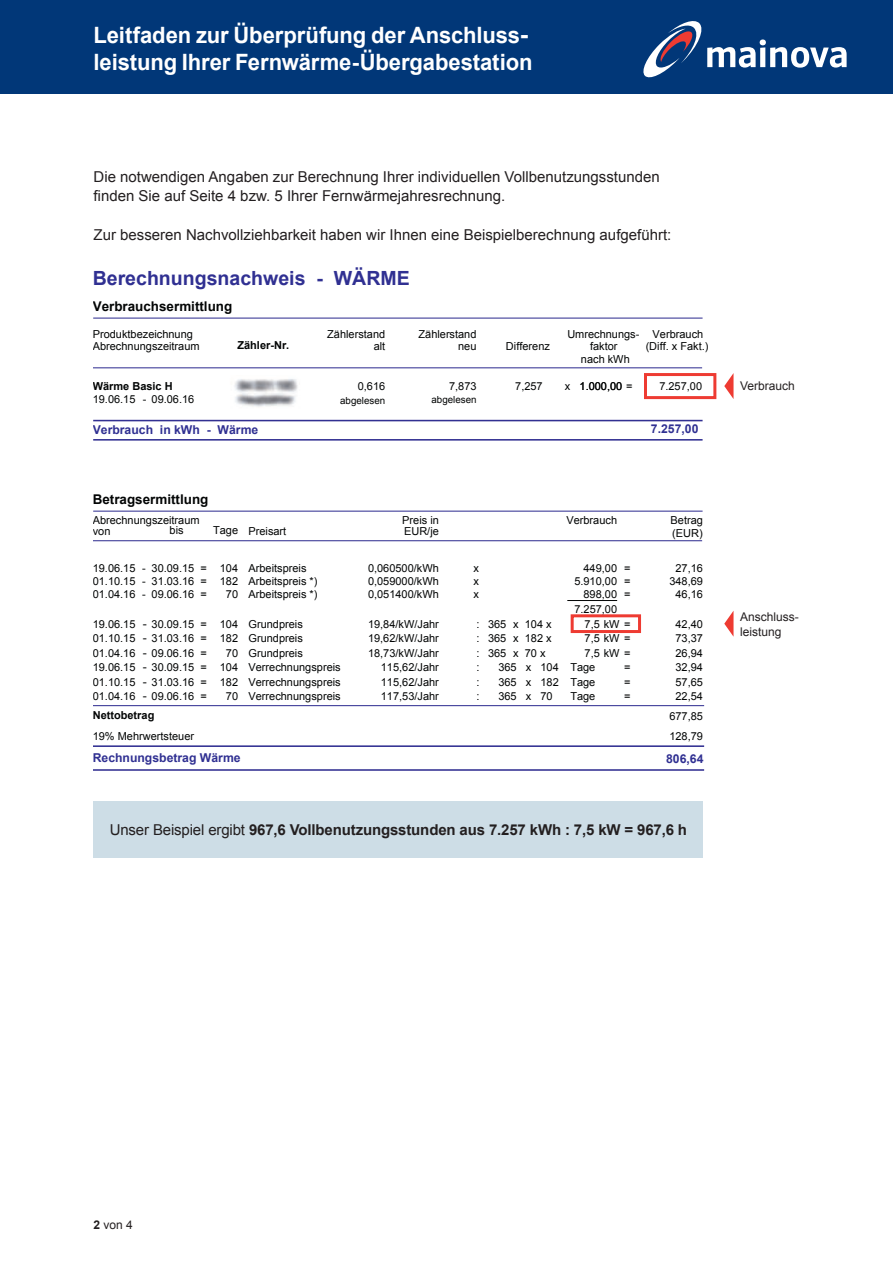
<style>
.page{position:relative;width:893px;height:1263px;background:#fff}
.page>*{position:absolute;margin:0;border:0;box-sizing:border-box;transform-origin:0 0}
.t1{font:700 22.5px/27px "Arial";letter-spacing:-.005em;color:#fff}
.t2{font:700 19.5px "Arial";color:#303092}
.t3{font:15px/19.5px "Arial";color:#231f20}
.t4{font:700 15px "Arial";letter-spacing:-.01em;color:#231f20}
.t5{font:700 13.5px "Arial";color:#030505}
.t6{font:700 12.15px "Arial";color:#303092}
.t7{font:12px/15px "Arial";color:#231f20}
.t8{font:10.95px/12.5px "Arial";color:#030505}
.t9{font:700 10.95px "Arial";color:#030505}
.t10{font:9.75px "Arial";color:#030505}
.s1{font-size:12.15px}
.s2{font-weight:400}
.s3{font-weight:700}
</style>
<div class="page">
<div style="left:0;top:0;width:893px;height:94px;background:#013778"></div>
<svg style="left:643px;top:21px;width:204px;height:56px"></svg>
<div style="left:644px;top:373px;width:72px;height:26px;border:3px solid #ee3b32"></div>
<div style="left:571px;top:614px;width:70px;height:19px;border:3px solid #ee3b32"></div>
<svg style="left:724px;top:374px;width:9px;height:24px"></svg>
<svg style="left:724px;top:611px;width:9px;height:25px"></svg>
<div style="left:94px;top:801px;width:609px;height:56px;background:#cddde6"></div>
<hr style="left:94px;top:318px;width:609px;height:1px;background:#323092">
<hr style="left:94px;top:367px;width:608px;height:1px;background:#323092">
<hr style="left:94px;top:420px;width:609px;height:1px;background:#323092">
<hr style="left:94px;top:439px;width:609px;height:2px;background:#323092">
<hr style="left:94px;top:511px;width:609px;height:1px;background:#323092">
<hr style="left:94px;top:540px;width:608px;height:1px;background:#323092">
<hr style="left:567px;top:600px;width:50px;height:1px;background:#030505">
<hr style="left:94px;top:705px;width:610px;height:1px;background:#323092">
<hr style="left:94px;top:769px;width:610px;height:2px;background:#323092">
<hr style="left:94px;top:745px;width:610px;height:2px;background:#323092">
<img style="left:234px;top:379px;width:64px;height:28px">
<h1 class="t1" style="left:94px;top:22px;width:440px">Leitfaden zur Überprüfung der Anschluss&shy;leistung Ihrer Fernwärme-Übergabestation</h1>
<h3 class="t3" style="left:94px;top:167px;width:568px">Die notwendigen Angaben zur Berechnung Ihrer individuellen Vollbenutzungsstunden finden Sie auf Seite 4 bzw. 5 Ihrer Fernwärmejahresrechnung.</h3>
<h3 class="t3" style="left:94px;top:225px;width:579px">Zur besseren Nachvollziehbarkeit haben wir Ihnen eine Beispielberechnung aufgeführt:</h3>
<p class="t10" style="left:93px;top:195px;width:117px">Anlage zur Rechnung vom</p>
<p class="t10" style="left:398px;top:195px;width:53px">ServiceLine</p>
<p class="t10" style="left:235px;top:197px;width:50px">15.06.2016</p>
<h2 class="t2" style="left:93px;top:265px;width:318px">Berechnungsnachweis - WÄRME</h2>
<p class="t5" style="left:93px;top:298px;width:141px">Verbrauchsermittlung</p>
<p class="t8" style="left:327px;top:328px;width:60px">Zählerstand</p>
<p class="t8" style="left:418px;top:328px;width:60px">Zählerstand</p>
<p class="t8" style="left:93px;top:328px;width:108px">Produktbezeichnung<br>Abrechnungszeitraum</p>
<p class="t9" style="left:237px;top:338px;width:53px">Zähler-Nr.</p>
<p class="t8" style="left:646px;top:340px;width:64px">(Diff. x Fakt.)</p>
<p class="t8" style="left:567px;top:328px;width:74px">Umrechnungs-</p>
<p class="t8" style="left:653px;top:328px;width:52px">Verbrauch</p>
<p class="t8" style="left:458px;top:340px;width:20px">neu</p>
<p class="t8" style="left:506px;top:340px;width:45px">Differenz</p>
<p class="t8" style="left:590px;top:340px;width:29px">faktor</p>
<p class="t8" style="left:374px;top:340px;width:13px">alt</p>
<p class="t8" style="left:581px;top:353px;width:50px">nach kWh</p>
<p class="t9" style="left:93px;top:379px;width:81px">Wärme Basic H</p>
<p class="t8" style="left:358px;top:380px;width:29px">0,616</p>
<p class="t8" style="left:449px;top:380px;width:29px">7,873</p>
<p class="t8" style="left:515px;top:380px;width:29px">7,257</p>
<p class="t8" style="left:580px;top:380px;width:55px">1.000,00 =</p>
<p class="t8" style="left:659px;top:380px;width:44px">7.257,00</p>
<p class="t10" style="left:340px;top:395px;width:47px">abgelesen</p>
<p class="t10" style="left:431px;top:393px;width:47px">abgelesen</p>
<p class="t8" style="left:565px;top:380px;width:7px">x</p>
<p class="t8" style="left:93px;top:393px;width:44px">19.06.15</p>
<p class="t8" style="left:152px;top:393px;width:44px">09.06.16</p>
<p class="t8" style="left:143px;top:393px;width:5px">-</p>
<p class="t6" style="left:93px;top:422px;width:167px">Verbrauch in kWh - Wärme</p>
<p class="t6" style="left:651px;top:421px;width:49px">7.257,00</p>
<p class="t5" style="left:93px;top:491px;width:117px">Betragsermittlung</p>
<p class="t8" style="left:93px;top:514px;width:108px;line-height:11.4px">Abrechnungszeitraum von</p>
<p class="t8" style="left:170px;top:524px;width:16px">bis</p>
<p class="t8" style="left:213px;top:525px;width:75px">Tage Preisart</p>
<p class="t8" style="left:402px;top:514px;width:38px">Preis in</p>
<p class="t8" style="left:404px;top:525px;width:36px">EUR/je</p>
<p class="t8" style="left:566px;top:514px;width:52px">Verbrauch</p>
<p class="t8" style="left:671px;top:514px;width:34px">Betrag</p>
<p class="t8" style="left:672px;top:526px;width:32px">(EUR)</p>
<p class="t8" style="left:93px;top:562px;width:215px">19.06.15 - 30.09.15 = 104 Arbeitspreis</p>
<p class="t8" style="left:368px;top:562px;width:72px">0,060500/kWh</p>
<p class="t8" style="left:473px;top:562px;width:7px">x</p>
<p class="t8" style="left:583px;top:562px;width:48px">449,00 =</p>
<p class="t8" style="left:675px;top:562px;width:29px">27,16</p>
<p class="t8" style="left:93px;top:575px;width:226px">01.10.15 - 31.03.16 = 182 Arbeitspreis *)</p>
<p class="t8" style="left:368px;top:575px;width:72px">0,059000/kWh</p>
<p class="t8" style="left:473px;top:575px;width:7px">x</p>
<p class="t8" style="left:574px;top:575px;width:58px">5.910,00 =</p>
<p class="t8" style="left:669px;top:575px;width:35px">348,69</p>
<p class="t8" style="left:93px;top:588px;width:116px">01.04.16 - 09.06.16 =</p>
<p class="t8" style="left:226px;top:588px;width:93px">70 Arbeitspreis *)</p>
<p class="t8" style="left:368px;top:588px;width:72px">0,051400/kWh</p>
<p class="t8" style="left:473px;top:588px;width:7px">x</p>
<p class="t8" style="left:583px;top:588px;width:48px">898,00 =</p>
<p class="t8" style="left:675px;top:588px;width:29px">46,16</p>
<p class="t8" style="left:574px;top:603px;width:44px">7.257,00</p>
<p class="t8" style="left:93px;top:618px;width:212px">19.06.15 <span class="s1">-</span> 30.09.15 = 104 Grundpreis</p>
<p class="t8" style="left:368px;top:618px;width:72px">19,84/kW/Jahr</p>
<p class="t8" style="left:477px;top:618px;width:77px">: 365 x 104 x</p>
<p class="t8" style="left:585px;top:618px;width:47px">7,5 kW =</p>
<p class="t8" style="left:675px;top:618px;width:29px">42,40</p>
<p class="t8" style="left:93px;top:632px;width:212px">01.10.15 <span class="s1">-</span> 31.03.16 = 182 Grundpreis</p>
<p class="t8" style="left:368px;top:632px;width:72px">19,62/kW/Jahr</p>
<p class="t8" style="left:477px;top:632px;width:77px">: 365 x 182 x</p>
<p class="t8" style="left:585px;top:632px;width:47px">7,5 kW =</p>
<p class="t8" style="left:675px;top:632px;width:29px">73,37</p>
<p class="t8" style="left:93px;top:647px;width:116px">01.04.16 <span class="s1">-</span> 09.06.16 =</p>
<p class="t8" style="left:226px;top:647px;width:78px">70 Grundpreis</p>
<p class="t8" style="left:368px;top:647px;width:72px">18,73/kW/Jahr</p>
<p class="t8" style="left:477px;top:647px;width:71px">: 365 x 70 x</p>
<p class="t8" style="left:585px;top:647px;width:47px">7,5 kW =</p>
<p class="t8" style="left:675px;top:647px;width:29px">26,94</p>
<p class="t8" style="left:93px;top:661px;width:249px">19.06.15 <span class="s1">-</span> 30.09.15 = 104 Verrechnungspreis</p>
<p class="t8" style="left:381px;top:661px;width:60px">115,62/Jahr</p>
<p class="t8" style="left:477px;top:661px;width:5px">:</p>
<p class="t8" style="left:498px;top:661px;width:98px">365 x 104 Tage</p>
<p class="t8" style="left:624px;top:661px;width:8px">=</p>
<p class="t8" style="left:675px;top:661px;width:29px">32,94</p>
<p class="t8" style="left:93px;top:676px;width:249px">01.10.15 <span class="s1">-</span> 31.03.16 = 182 Verrechnungspreis</p>
<p class="t8" style="left:381px;top:676px;width:60px">115,62/Jahr</p>
<p class="t8" style="left:477px;top:676px;width:5px">:</p>
<p class="t8" style="left:498px;top:676px;width:98px">365 x 182 Tage</p>
<p class="t8" style="left:624px;top:676px;width:8px">=</p>
<p class="t8" style="left:675px;top:676px;width:29px">57,65</p>
<p class="t8" style="left:93px;top:690px;width:116px">01.04.16 <span class="s1">-</span> 09.06.16 =</p>
<p class="t8" style="left:226px;top:690px;width:116px">70 Verrechnungspreis</p>
<p class="t8" style="left:381px;top:690px;width:60px">117,53/Jahr</p>
<p class="t8" style="left:477px;top:690px;width:5px">:</p>
<p class="t8" style="left:498px;top:690px;width:56px">365 x 70</p>
<p class="t8" style="left:570px;top:690px;width:27px">Tage</p>
<p class="t8" style="left:624px;top:690px;width:8px">=</p>
<p class="t8" style="left:675px;top:690px;width:29px">22,54</p>
<p class="t9" style="left:93px;top:708px;width:63px">Nettobetrag</p>
<p class="t8" style="left:669px;top:710px;width:35px">677,85</p>
<p class="t8" style="left:93px;top:730px;width:103px">19% Mehrwertsteuer</p>
<p class="t8" style="left:669px;top:730px;width:35px">128,79</p>
<p class="t6" style="left:93px;top:750px;width:149px">Rechnungsbetrag Wärme</p>
<p class="t6" style="left:666px;top:751px;width:39px">806,64</p>
<h3 class="t4" style="left:110px;top:819px;width:579px"><span class="s2">Unser Beispiel ergibt</span> 967,6 Vollbenutzungsstunden aus 7.257 kWh : 7,5 kW = 967,6 h</h3>
<p class="t7" style="left:740px;top:379px;width:56px">Verbrauch</p>
<p class="t7" style="left:740px;top:609px;width:59px">Anschluss&shy;leistung</p>
<p class="t7" style="left:94px;top:1217px;width:41px"><span class="s3">2</span> von 4</p>
</div>
